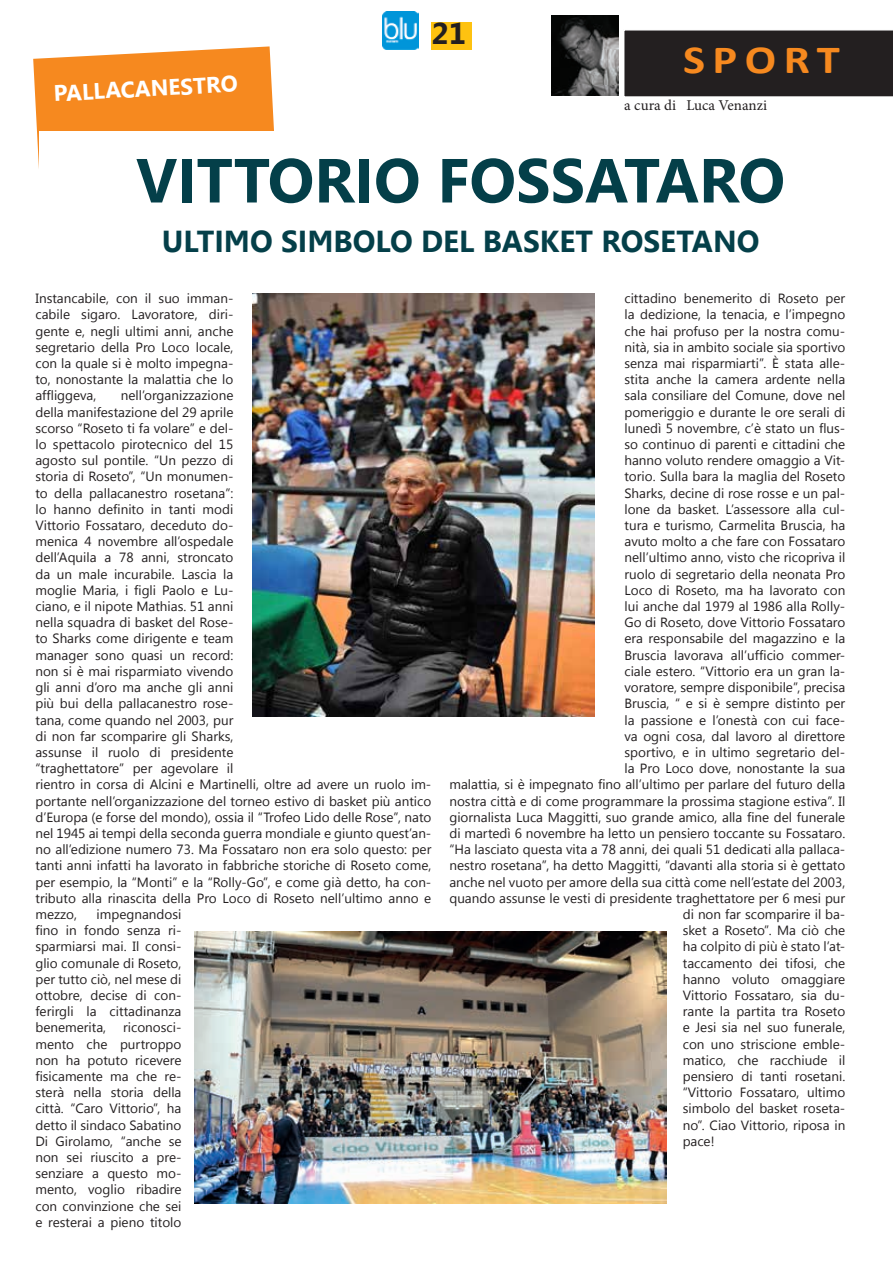
<style>
.page{position:relative;width:893px;height:1263px;background:#fff}
.page>*{position:absolute;margin:0;border:0;box-sizing:border-box;transform-origin:0 0}
.t1{font:700 62.1px "Leelawadee";color:#043f49}
.t2{font:700 40.05px "Calibri";letter-spacing:.16em;color:#f6891f;scale:1.16 1}
.t3{font:700 30.3px "Leelawadee";color:#043f49}
.t4{font:700 30px "Segoe UI";color:#231f20}
.t5{font:700 22.5px "Segoe UI";color:#fff}
.t6{font:15px "Minion Pro";color:#231f20}
.t7{font:13.35px/16.2px "Segoe UI";color:#231f20;text-align:justify}
</style>
<div class="page">
<div style="left:624px;top:30px;width:269px;height:67px;background:#231f20"></div>
<img style="left:383px;top:11px;width:36px;height:39px">
<div style="left:432px;top:22px;width:40px;height:28px;background:#fec210"></div>
<svg style="left:33px;top:46px;width:241px;height:123px;background:#f69435"></svg>
<div style="left:39px;top:131px;width:843px;height:141px;background:#fff"></div>
<img style="left:253px;top:293px;width:342px;height:423px">
<img style="left:194px;top:931px;width:472px;height:273px">
<img style="left:552px;top:16px;width:67px;height:79px">
<h3 class="t5" style="left:53px;top:77px;width:186px;rotate:-3deg">PALLACANESTRO</h3>
<h3 class="t4" style="left:432px;top:12px;width:36px">21</h3>
<h2 class="t2" style="left:683px;top:34px;width:137px">SPORT</h2>
<p class="t6" style="left:624px;top:95px;width:144px">a cura di Luca Venanzi</p>
<h1 class="t1" style="left:136px;top:145px;width:650px">VITTORIO FOSSATARO</h1>
<h3 class="t3" style="left:162px;top:224px;width:599px">ULTIMO SIMBOLO DEL BASKET ROSETANO</h3>
<p class="t7" style="left:35px;top:290px;width:199px">Instancabile, con il suo imman&shy;cabile sigaro. Lavoratore, diri&shy;gente e, negli ultimi anni, anche segretario della Pro Loco locale, con la quale si è molto impegna&shy;to, nonostante la malattia che lo affliggeva,</p>
<p class="t7" style="left:35px;top:387px;width:397px;text-align:left;text-indent:85px">nell’organizzazione<br>della manifestazione del 29 aprile<br>scorso “Roseto ti fa volare” e del-<br>lo spettacolo pirotecnico del 15<br>agosto sul pontile. “Un pezzo di<br>storia di Roseto”, “Un monumen-<br>to della pallacanestro rosetana”:<br>lo hanno definito in tanti modi<br>Vittorio Fossataro, deceduto do-<br>menica 4 novembre all’ospedale<br>dell’Aquila a 78 anni, stroncato<br>da un male incurabile. Lascia la<br>moglie Maria, i figli Paolo e Lu-<br>ciano, e il nipote Mathias. 51 anni<br>nella squadra di basket del Rose-<br>to Sharks come dirigente e team<br>manager sono quasi un record:<br>non si è mai risparmiato vivendo<br>gli anni d’oro ma anche gli anni<br>più bui della pallacanestro rose-<br>tana, come quando nel 2003, pur<br>di non far scomparire gli Sharks,<br>assunse il ruolo di presidente<br>“traghettatore” per agevolare il<br>rientro in corsa di Alcini e Martinelli, oltre ad avere un ruolo im&shy;portante nell’organizzazione del torneo estivo di basket più antico d’Europa (e forse del mondo), ossia il “Trofeo Lido delle Rose”, nato nel 1945 ai tempi della seconda guerra mondiale e giunto quest’an&shy;no all’edizione numero 73. Ma Fossataro non era solo questo: per tanti anni infatti ha lavorato in fabbriche storiche di Roseto come, per esempio, la “Monti” e la “Rolly-Go”, e come già detto, ha con&shy;tributo alla rinascita della Pro Loco di Roseto nell’ultimo anno e mezzo,</p>
<p class="t7" style="left:35px;top:905px;width:148px;text-indent:61px">impegnandosi fino in fondo senza ri&shy;sparmiarsi mai. Il consi&shy;glio comunale di Roseto, per tutto ciò, nel mese di ottobre, decise di con&shy;ferirgli la cittadinanza benemerita,</p>
<p class="t7" style="left:35px;top:1019px;width:148px;text-indent:88px">riconosci&shy;mento che purtroppo non ha potuto ricevere fisicamente ma che re&shy;sterà nella storia della città. “Caro Vittorio”, ha detto il sindaco Sabatino Di Girolamo, “anche se non sei riuscito a pre&shy;senziare a questo mo&shy;mento, voglio ribadire con convinzione che sei e resterai a pieno titolo</p>
<p class="t7" style="left:624px;top:290px;width:222px">cittadino benemerito di Roseto per</p>
<p class="t7" style="left:624px;top:306px;width:222px">la dedizione, la tenacia, e l’impegno</p>
<p class="t7" style="left:624px;top:322px;width:222px">che hai profuso per la nostra comu-</p>
<p class="t7" style="left:624px;top:338px;width:222px">nità, sia in ambito sociale sia sportivo</p>
<p class="t7" style="left:624px;top:355px;width:222px">senza mai risparmiarti”. È stata alle-</p>
<p class="t7" style="left:624px;top:371px;width:222px">stita anche la camera ardente nella</p>
<p class="t7" style="left:624px;top:387px;width:222px">sala consiliare del Comune, dove nel</p>
<p class="t7" style="left:624px;top:403px;width:222px">pomeriggio e durante le ore serali di</p>
<p class="t7" style="left:624px;top:419px;width:222px">lunedì 5 novembre, c’è stato un flus-</p>
<p class="t7" style="left:624px;top:436px;width:222px">so continuo di parenti e cittadini che</p>
<p class="t7" style="left:624px;top:452px;width:222px">hanno voluto rendere omaggio a Vit-</p>
<p class="t7" style="left:624px;top:468px;width:222px">torio. Sulla bara la maglia del Roseto</p>
<p class="t7" style="left:624px;top:484px;width:222px">Sharks, decine di rose rosse e un pal-</p>
<p class="t7" style="left:624px;top:500px;width:222px">lone da basket. L’assessore alla cul-</p>
<p class="t7" style="left:624px;top:517px;width:222px">tura e turismo, Carmelita Bruscia, ha</p>
<p class="t7" style="left:624px;top:533px;width:222px">avuto molto a che fare con Fossataro</p>
<p class="t7" style="left:624px;top:549px;width:222px">nell’ultimo anno, visto che ricopriva il</p>
<p class="t7" style="left:624px;top:565px;width:222px">ruolo di segretario della neonata Pro</p>
<p class="t7" style="left:624px;top:581px;width:222px">Loco di Roseto, ma ha lavorato con</p>
<p class="t7" style="left:624px;top:598px;width:222px">lui anche dal 1979 al 1986 alla Rolly-</p>
<p class="t7" style="left:624px;top:614px;width:222px">Go di Roseto, dove Vittorio Fossataro</p>
<p class="t7" style="left:624px;top:630px;width:222px">era responsabile del magazzino e la</p>
<p class="t7" style="left:624px;top:646px;width:222px">Bruscia lavorava all’ufficio commer-</p>
<p class="t7" style="left:624px;top:662px;width:222px">ciale estero. “Vittorio era un gran la-</p>
<p class="t7" style="left:624px;top:679px;width:222px">voratore, sempre disponibile”, precisa</p>
<p class="t7" style="left:624px;top:695px;width:222px">Bruscia, “ e si è sempre distinto per</p>
<p class="t7" style="left:624px;top:711px;width:222px">la passione e l’onestà con cui face-</p>
<p class="t7" style="left:624px;top:727px;width:222px">va ogni cosa, dal lavoro al direttore</p>
<p class="t7" style="left:624px;top:743px;width:222px">sportivo, e in ultimo segretario del-</p>
<p class="t7" style="left:624px;top:760px;width:222px">la Pro Loco dove, nonostante la sua</p>
<p class="t7" style="left:449px;top:776px;width:397px">malattia, si è impegnato fino all’ultimo per parlare del futuro della</p>
<p class="t7" style="left:449px;top:792px;width:397px">nostra città e di come programmare la prossima stagione estiva”. Il</p>
<p class="t7" style="left:449px;top:808px;width:397px">giornalista Luca Maggitti, suo grande amico, alla fine del funerale</p>
<p class="t7" style="left:449px;top:824px;width:397px">di martedì 6 novembre ha letto un pensiero toccante su Fossataro.</p>
<p class="t7" style="left:449px;top:841px;width:397px">“Ha lasciato questa vita a 78 anni, dei quali 51 dedicati alla pallaca-</p>
<p class="t7" style="left:449px;top:857px;width:397px">nestro rosetana”, ha detto Maggitti, “davanti alla storia si è gettato</p>
<p class="t7" style="left:449px;top:873px;width:397px">anche nel vuoto per amore della sua città come nell’estate del 2003,</p>
<p class="t7" style="left:449px;top:889px;width:397px">quando assunse le vesti di presidente traghettatore per 6 mesi pur</p>
<p class="t7" style="left:683px;top:905px;width:164px">di non far scomparire il ba-</p>
<p class="t7" style="left:683px;top:922px;width:164px">sket a Roseto”. Ma ciò che</p>
<p class="t7" style="left:683px;top:938px;width:164px">ha colpito di più è stato l’at-</p>
<p class="t7" style="left:683px;top:954px;width:164px">taccamento dei tifosi, che</p>
<p class="t7" style="left:683px;top:970px;width:164px">hanno voluto omaggiare</p>
<p class="t7" style="left:683px;top:986px;width:164px">Vittorio Fossataro, sia du-</p>
<p class="t7" style="left:683px;top:1003px;width:164px">rante la partita tra Roseto</p>
<p class="t7" style="left:683px;top:1019px;width:164px">e Jesi sia nel suo funerale,</p>
<p class="t7" style="left:683px;top:1035px;width:164px">con uno striscione emble-</p>
<p class="t7" style="left:683px;top:1051px;width:164px">matico, che racchiude il</p>
<p class="t7" style="left:683px;top:1067px;width:164px">pensiero di tanti rosetani.</p>
<p class="t7" style="left:683px;top:1084px;width:164px">“Vittorio Fossataro, ultimo</p>
<p class="t7" style="left:683px;top:1100px;width:164px">simbolo del basket roseta-</p>
<p class="t7" style="left:683px;top:1116px;width:164px">no”. Ciao Vittorio, riposa in</p>
<p class="t7" style="left:683px;top:1132px;width:33px">pace!</p>
</div>
